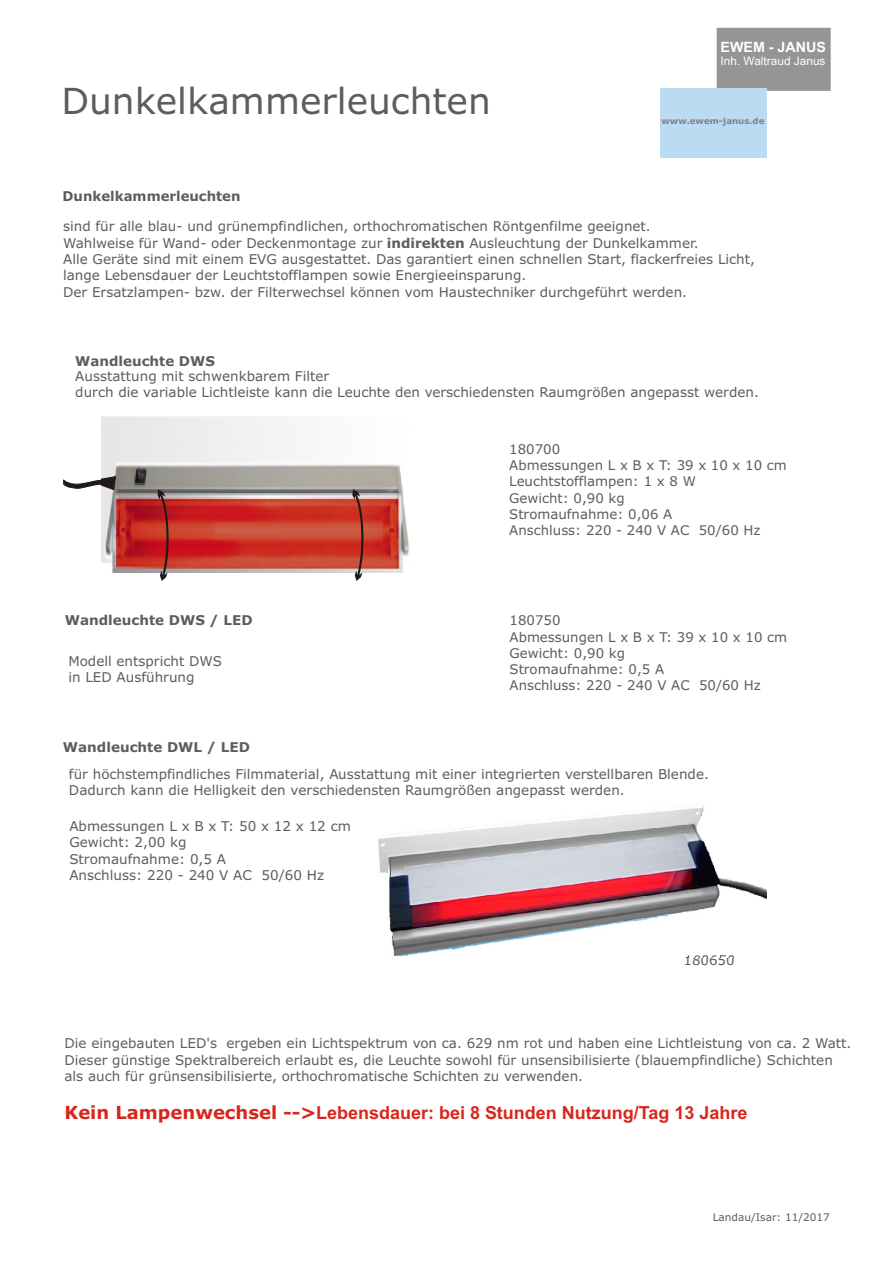
<style>
.page{position:relative;width:894px;height:1263px;background:#fff}
.page>*{position:absolute;margin:0;border:0;box-sizing:border-box;transform-origin:0 0}
.t1{font:36px "Verdana";color:#615c5c}
.t2{font:700 18px "Arial";color:#d9261c}
.t3{font:700 14.1px "Arial";color:#fff}
.t4{font:13.5px/16.4px "Verdana";color:#615c5c}
.t5{font:700 13.5px "Verdana";color:#615c5c}
.t6{font:13.35px/16.2px "Verdana";color:#615c5c}
.t7{font:11.7px "Arial";color:#fff}
.t8{font:10.5px "Verdana";color:#615c5c}
.t9{font:700 8.55px "Verdana";color:#828282}
.s1{font-weight:700}
.s2{font-family:"Verdana"}
</style>
<div class="page">
<div style="left:717px;top:28px;width:114px;height:63px;background:#969494;border:3px solid #969494"></div>
<div style="left:660px;top:89px;width:107px;height:69px;background:#badbf2"></div>
<img style="left:101px;top:416px;width:309px;height:156px">
<svg style="left:63px;top:476px;width:53px;height:14px"></svg>
<svg style="left:158px;top:489px;width:11px;height:92px"></svg>
<svg style="left:352px;top:489px;width:11px;height:92px"></svg>
<img style="left:378px;top:805px;width:388px;height:152px">
<h1 class="t1" style="left:61px;top:87px;width:431px">Dunkelkammerleuchten</h1>
<p class="t3" style="left:721px;top:41px;width:107px">EWEM - JANUS</p>
<p class="t7" style="left:721px;top:57px;width:106px">Inh. Waltraud Janus</p>
<p class="t9" style="left:661px;top:117px;width:104px">www.ewem-janus.de</p>
<p class="t5" style="left:63px;top:190px;width:179px">Dunkelkammerleuchten</p>
<p class="t4" style="left:63px;top:219px;width:693px">sind für alle blau- und grünempfindlichen, orthochromatischen Röntgenfilme geeignet.<br>Wahlweise für Wand- oder Deckenmontage zur <span class="s1">indirekten</span> Ausleuchtung der Dunkelkammer.<br>Alle Geräte sind mit einem EVG ausgestattet. Das garantiert einen schnellen Start, flackerfreies Licht, lange Lebensdauer der Leuchtstofflampen sowie Energieeinsparung.<br>Der Ersatzlampen- bzw. der Filterwechsel können vom Haustechniker durchgeführt werden.</p>
<p class="t5" style="left:75px;top:356px;width:141px">Wandleuchte DWS</p>
<p class="t4" style="left:75px;top:369px;width:685px">Ausstattung mit schwenkbarem Filter<br>durch die variable Lichtleiste kann die Leuchte den verschiedensten Raumgrößen angepasst werden.</p>
<p class="t5" style="left:65px;top:615px;width:189px">Wandleuchte DWS / LED</p>
<p class="t4" style="left:68px;top:654px;width:155px">Modell entspricht DWS in LED Ausführung</p>
<p class="t6" style="left:509px;top:442px;width:279px">180700<br>Abmessungen L x B x T: 39 x 10 x 10 cm<br>Leuchtstofflampen: 1 x 8 W<br>Gewicht: 0,90 kg<br>Stromaufnahme: 0,06 A<br>Anschluss: 220 - 240 V AC 50/60 Hz</p>
<p class="t6" style="left:510px;top:614px;width:279px">180750<br>Abmessungen L x B x T: 39 x 10 x 10 cm<br>Gewicht: 0,90 kg<br>Stromaufnahme: 0,5 A<br>Anschluss: 220 - 240 V AC 50/60 Hz</p>
<p class="t5" style="left:63px;top:742px;width:188px">Wandleuchte DWL / LED</p>
<p class="t4" style="left:69px;top:767px;width:641px">für höchstempfindliches Filmmaterial, Ausstattung mit einer integrierten verstellbaren Blende.<br>Dadurch kann die Helligkeit den verschiedensten Raumgrößen angepasst werden.</p>
<p class="t4" style="left:69px;top:819px;width:283px">Abmessungen L x B x T: 50 x 12 x 12 cm<br>Gewicht: 2,00 kg<br>Stromaufnahme: 0,5 A<br>Anschluss: 220 - 240 V AC 50/60 Hz</p>
<p class="t6" style="left:684px;top:953px;width:52px">180650</p>
<p class="t4" style="left:64px;top:1036px;width:788px">Die eingebauten LED's ergeben ein Lichtspektrum von ca. 629 nm rot und haben eine Lichtleistung von ca. 2 Watt.<br>Dieser günstige Spektralbereich erlaubt es, die Leuchte sowohl für unsensibilisierte (blauempfindliche) Schichten als auch für grünsensibilisierte, orthochromatische Schichten zu verwenden.</p>
<h2 class="t2" style="left:64px;top:1105px;width:685px"><span class="s2">Kein Lampenwechsel --&gt;</span>Lebensdauer: bei 8 Stunden Nutzung/Tag 13 Jahre</h2>
<p class="t8" style="left:713px;top:1213px;width:119px">Landau/Isar: 11/2017</p>
</div>
